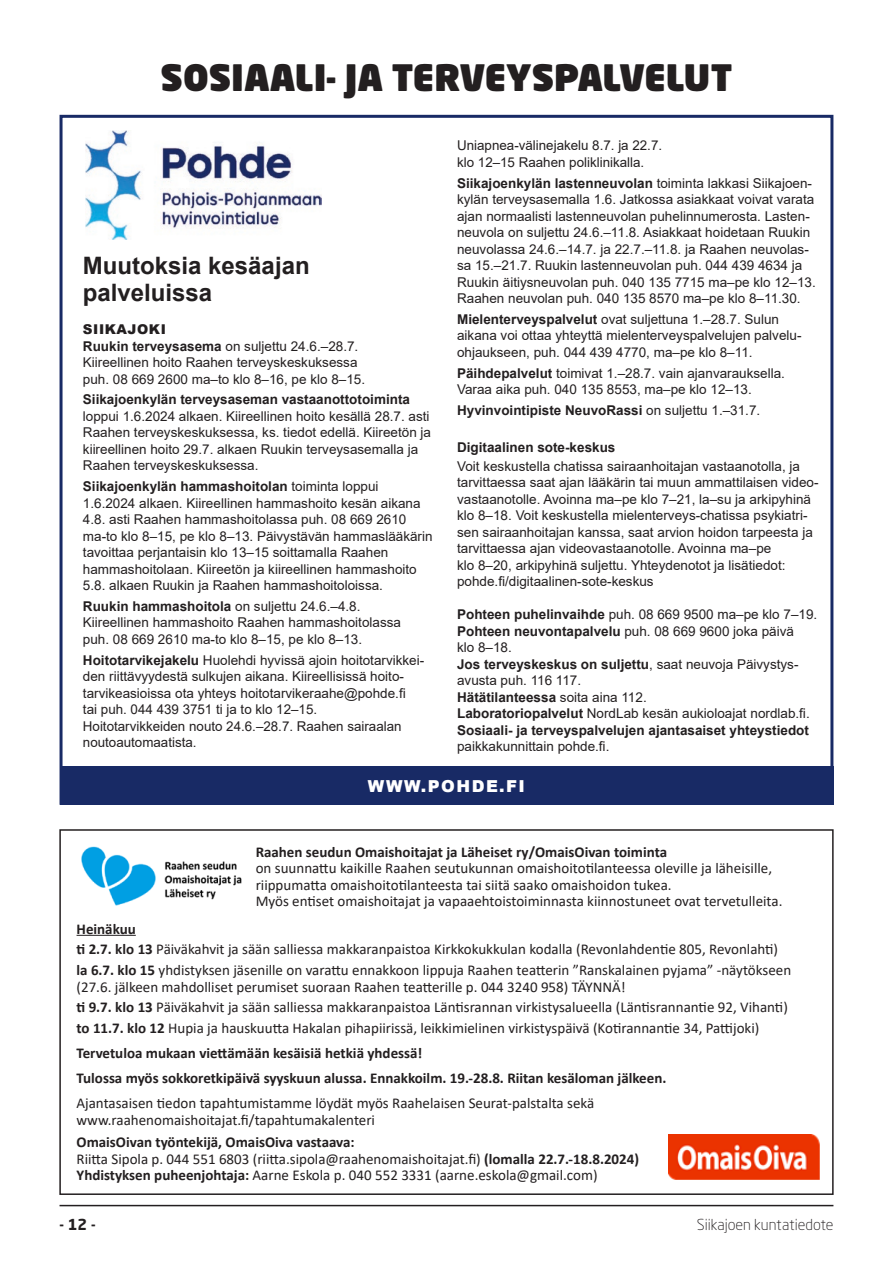
<style>
.page{position:relative;width:893px;height:1263px;background:#fff}
.page>*{position:absolute;margin:0;border:0;box-sizing:border-box;transform-origin:0 0}
.t1{font:900 36px "Neo Sans W1 G";color:#231f20}
.t2{font:700 24px/27px "Arial";color:#231f20}
.t3{font:900 16.5px "Arial";letter-spacing:.095em;color:#fff}
.t4{font:15px/16.5px "Calibri";color:#231f20}
.t5{font:700 15px/25px "Calibri";color:#231f20}
.t6{font:300 15px "Neo Sans W1 G";color:#231f20}
.t7{font:700 15px "Neo Sans W1 G";color:#231f20}
.t8{font:13.5px/16.5px "Arial";color:#231f20}
.t9{font:700 13.5px/16.5px "Arial";color:#231f20}
.s1{font-weight:700}
.s2{font-weight:400}
.s3{font-weight:900}
</style>
<div class="page">
<hr style="left:60px;top:1205px;width:773px;height:1px;background:#231f20">
<img style="left:85px;top:131px;width:236px;height:108px">
<div style="left:60px;top:766px;width:773px;height:39px;background:#182a65"></div>
<div style="left:59px;top:829px;width:775px;height:366px;border:2px solid #231f20"></div>
<img style="left:81px;top:846px;width:161px;height:60px">
<img style="left:668px;top:1135px;width:152px;height:45px">
<hr style="left:77px;top:935px;width:59px;height:1px;background:#231f20">
<h1 class="t1" style="left:161px;top:54px;width:573px">SOSIAALI- JA TERVEYSPALVELUT</h1>
<p class="t8" style="left:457px;top:137px;width:207px">Uniapnea-välinejakelu 8.7. ja 22.7. klo 12–15 Raahen poliklinikalla.</p>
<p class="t8" style="left:457px;top:175px;width:360px"><span class="s1">Siikajoenkylän lastenneuvolan</span> toiminta lakkasi Siikajoen&shy;kylän terveysasemalla 1.6. Jatkossa asiakkaat voivat varata ajan normaalisti lastenneuvolan puhelinnumerosta. Lasten&shy;neuvola on suljettu 24.6.–11.8. Asiakkaat hoidetaan Ruukin neuvolassa 24.6.–14.7. ja 22.7.–11.8. ja Raahen neuvolas&shy;sa 15.–21.7. Ruukin lastenneuvolan puh. 044 439 4634 ja Ruukin äitiysneuvolan puh. 040 135 7715 ma–pe klo 12–13.<br>Raahen neuvolan puh. 040 135 8570 ma–pe klo 8–11.30.</p>
<p class="t8" style="left:457px;top:311px;width:346px"><span class="s1">Mielenterveyspalvelut</span> ovat suljettuna 1.–28.7. Sulun aikana voi ottaa yhteyttä mielenterveyspalvelujen palvelu&shy;ohjaukseen, puh. 044 439 4770, ma–pe klo 8–11.</p>
<p class="t8" style="left:457px;top:365px;width:329px"><span class="s1">Päihdepalvelut</span> toimivat 1.–28.7. vain ajanvarauksella.<br>Varaa aika puh. 040 135 8553, ma–pe klo 12–13.</p>
<p class="t9" style="left:457px;top:402px;width:305px">Hyvinvointipiste NeuvoRassi <span class="s2">on suljettu 1.–31.7.</span></p>
<p class="t9" style="left:457px;top:439px;width:160px">Digitaalinen sote-keskus</p>
<p class="t8" style="left:457px;top:458px;width:363px">Voit keskustella chatissa sairaanhoitajan vastaanotolla, ja tarvittaessa saat ajan lääkärin tai muun ammattilaisen video&shy;vastaanotolle. Avoinna ma–pe klo 7–21, la–su ja arkipyhinä klo 8–18. Voit keskustella mielenterveys-chatissa psykiatri&shy;sen sairaanhoitajan kanssa, saat arvion hoidon tarpeesta ja tarvittaessa ajan videovastaanotolle. Avoinna ma–pe<br>klo 8–20, arkipyhinä suljettu. Yhteydenotot ja lisätiedot: pohde.fi/digitaalinen-sote-keskus</p>
<p class="t9" style="left:457px;top:606px;width:362px">Pohteen puhelinvaihde <span class="s2">puh. 08 669 9500 ma–pe klo 7–19.<br></span>Pohteen neuvontapalvelu <span class="s2">puh. 08 669 9600 joka päivä<br>klo 8–18.<br></span>Jos terveyskeskus on suljettu<span class="s2">, saat neuvoja Päivystys&shy;avusta puh. 116 117.<br></span>Hätätilanteessa <span class="s2">soita aina 112.<br></span>Laboratoriopalvelut <span class="s2">NordLab kesän aukioloajat nordlab.fi.<br></span>Sosiaali- ja terveyspalvelujen ajantasaiset yhteystiedot</p>
<p class="t8" style="left:457px;top:738px;width:154px">paikkakunnittain pohde.fi.</p>
<p class="t3" style="left:368px;top:774px;width:159px">WWW.POHDE.FI</p>
<h2 class="t2" style="left:83px;top:252px;width:228px">Muutoksia kesäajan palveluissa</h2>
<p class="t8" style="left:83px;top:321px;width:284px"><span class="s3">SIIKAJOKI<br></span><span class="s1">Ruukin terveysasema</span> on suljettu 24.6.–28.7.<br>Kiireellinen hoito Raahen terveyskeskuksessa puh. 08 669 2600 ma–to klo 8–16, pe klo 8–15.</p>
<p class="t9" style="left:83px;top:391px;width:329px">Siikajoenkylän terveysaseman vastaanottotoiminta</p>
<p class="t8" style="left:83px;top:408px;width:350px">loppui 1.6.2024 alkaen. Kiireellinen hoito kesällä 28.7. asti Raahen terveyskeskuksessa, ks. tiedot edellä. Kiireetön ja kiireellinen hoito 29.7. alkaen Ruukin terveysasemalla ja Raahen terveyskeskuksessa.</p>
<p class="t8" style="left:83px;top:478px;width:351px"><span class="s1">Siikajoenkylän hammashoitolan</span> toiminta loppui 1.6.2024 alkaen. Kiireellinen hammashoito kesän aikana 4.8. asti Raahen hammashoitolassa puh. 08 669 2610 ma-to klo 8–15, pe klo 8–13. Päivystävän hammaslääkärin tavoittaa perjantaisin klo 13–15 soittamalla Raahen hammashoitolaan. Kiireetön ja kiireellinen hammashoito 5.8. alkaen Ruukin ja Raahen hammashoitoloissa.</p>
<p class="t8" style="left:83px;top:598px;width:320px"><span class="s1">Ruukin hammashoitola</span> on suljettu 24.6.–4.8.<br>Kiireellinen hammashoito Raahen hammashoitolassa puh. 08 669 2610 ma-to klo 8–15, pe klo 8–13.</p>
<p class="t8" style="left:83px;top:651px;width:343px"><span class="s1">Hoitotarvikejakelu</span> Huolehdi hyvissä ajoin hoitotarvikkei&shy;den riittävyydestä sulkujen aikana. Kiireellisissä hoito&shy;tarvikeasioissa ota yhteys hoitotarvikeraahe@pohde.fi<br>tai puh. 044 439 3751 ti ja to klo 12–15.<br>Hoitotarvikkeiden nouto 24.6.–28.7. Raahen sairaalan noutoautomaatista.</p>
<p class="t5" style="left:256px;top:839px;width:413px">Raahen seudun Omaishoitajat ja Läheiset ry/OmaisOivan toiminta</p>
<p class="t4" style="left:256px;top:859px;width:528px">on suunnattu kaikille Raahen seutukunnan omaishoitotilanteessa oleville ja läheisille, riippumatta omaishoitotilanteesta tai siitä saako omaishoidon tukea.<br>Myös entiset omaishoitajat ja vapaaehtoistoiminnasta kiinnostuneet ovat tervetulleita.</p>
<p class="t4" style="left:77px;top:918px;width:716px;line-height:20.7px"><span class="s1">Heinäkuu<br>ti 2.7. klo 13</span> Päiväkahvit ja sään salliessa makkaranpaistoa Kirkkokukkulan kodalla (Revonlahdentie 805, Revonlahti) <span class="s1">la 6.7. klo 15</span> yhdistyksen jäsenille on varattu ennakkoon lippuja Raahen teatterin ”Ranskalainen pyjama” -näytökseen</p>
<p class="t4" style="left:77px;top:976px;width:713px;line-height:20.7px">(27.6. jälkeen mahdolliset perumiset suoraan Raahen teatterille p. 044 3240 958) TÄYNNÄ!<br><span class="s1">ti 9.7. klo 13</span> Päiväkahvit ja sään salliessa makkaranpaistoa Läntisrannan virkistysalueella (Läntisrannantie 92, Vihanti) <span class="s1">to 11.7. klo 12</span> Hupia ja hauskuutta Hakalan pihapiirissä, leikkimielinen virkistyspäivä (Kotirannantie 34, Pattijoki)</p>
<p class="t5" style="left:77px;top:1040px;width:591px">Tervetuloa mukaan viettämään kesäisiä hetkiä yhdessä!<br>Tulossa myös sokkoretkipäivä syyskuun alussa. Ennakkoilm. 19.-28.8. Riitan kesäloman jälkeen.</p>
<p class="t4" style="left:77px;top:1094px;width:519px">Ajantasaisen tiedon tapahtumistamme löydät myös Raahelaisen Seurat-palstalta sekä www.raahenomaishoitajat.fi/tapahtumakalenteri</p>
<p class="t4" style="left:77px;top:1133px;width:564px"><span class="s1">OmaisOivan työntekijä, OmaisOiva vastaava:<br></span>Riitta Sipola p. 044 551 6803 (riitta.sipola@raahenomaishoitajat.fi) <span class="s1">(lomalla 22.7.-18.8.2024)<br>Yhdistyksen puheenjohtaja:</span> Aarne Eskola p. 040 552 3331 (aarne.eskola@gmail.com)</p>
<p class="t7" style="left:60px;top:1215px;width:38px">- 12 -</p>
<p class="t6" style="left:697px;top:1215px;width:138px">Siikajoen kuntatiedote</p>
</div>
